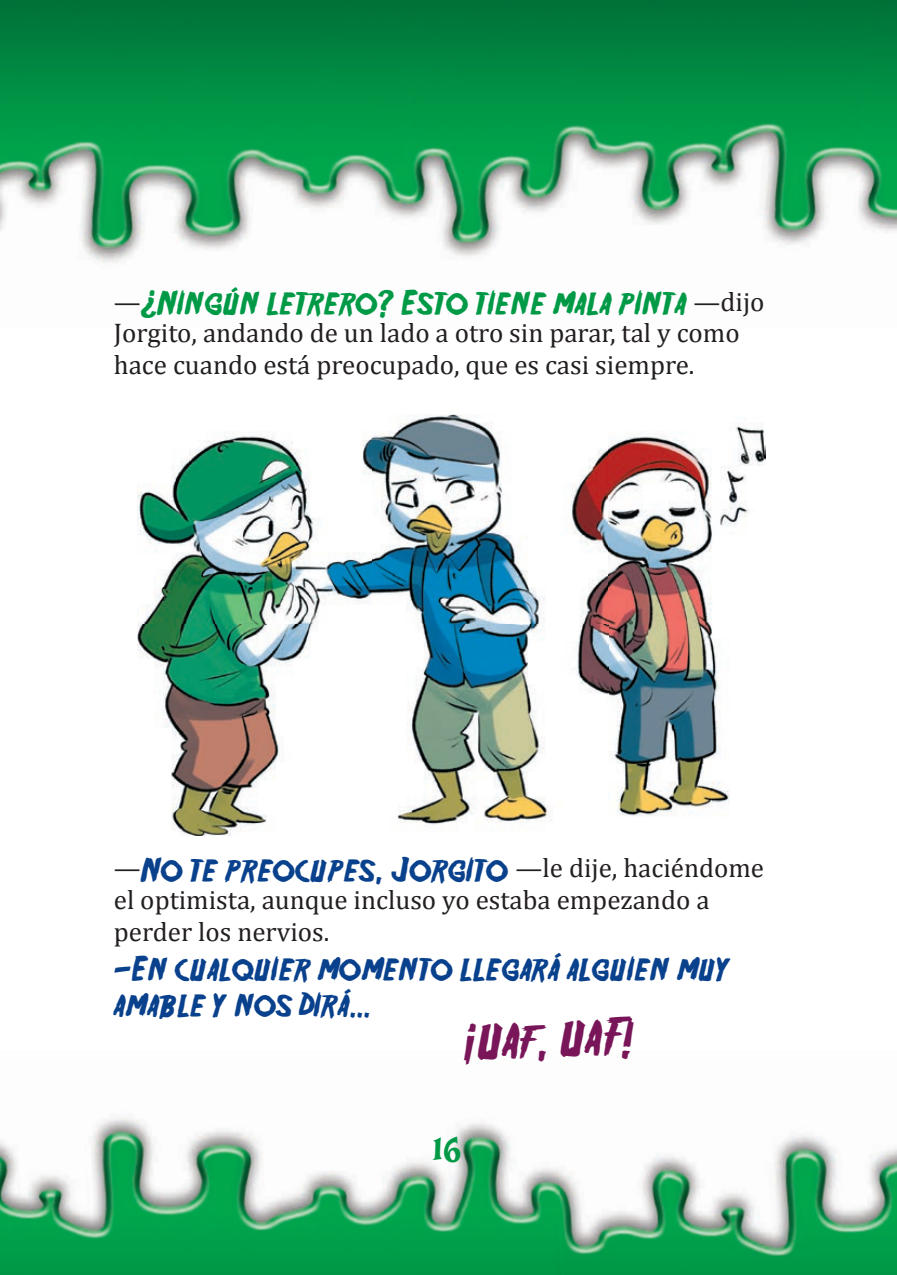
<style>
.page{position:relative;width:897px;height:1275px;background:#fff}
.page>*{position:absolute;margin:0;border:0;box-sizing:border-box;transform-origin:0 0}
.t1{font:45px "Friday 13";color:#791659}
.t2{font:33.75px "Lakki Reddy";color:#009a47}
.t3{font:31.5px/36px "Friday 13";letter-spacing:.02em;color:#09418d}
.t4{font:31.5px "Friday 13";letter-spacing:.02em;color:#009a47}
.t5{font:27px/32.4px "Cambria";color:#231f20}
.s1{font-family:"Cambria";font-size:27px;color:#231f20}
</style>
<div class="page">
<img style="left:138px;top:415px;width:627px;height:420px">
<img style="left:0;top:1118px;width:552px;height:157px">
<img style="left:552px;top:1135px;width:345px;height:140px">
<img style="left:0;top:0;width:396px;height:263px">
<img style="left:396px;top:0;width:453px;height:257px">
<img style="left:849px;top:0;width:48px;height:233px">
<p class="t4" style="left:114px;top:284px;width:652px"><span class="s1">—</span>¿Ningún letrero? Esto tiene mala pinta <span class="s1">—dijo</span></p>
<p class="t5" style="left:114px;top:316px;width:627px">Jorgito, andando de un lado a otro sin parar, tal y como hace cuando está preocupado, que es casi siempre.</p>
<p class="t3" style="left:114px;top:851px;width:652px"><span class="s1">—</span>No te preocupes, Jorgito <span class="s1">—le dije, haciéndome</span></p>
<p class="t5" style="left:114px;top:883px;width:597px">el optimista, aunque incluso yo estaba empezando a perder los nervios.</p>
<p class="t3" style="left:114px;top:951px;width:618px">—En cualquier momento llegará alguien muy amable y nos dirá...</p>
<h1 class="t1" style="left:462px;top:1015px;width:172px;rotate:-2deg">¡UAf, UAF!</h1>
<p class="t2" style="left:432px;top:1129px;width:30px">16</p>
</div>
